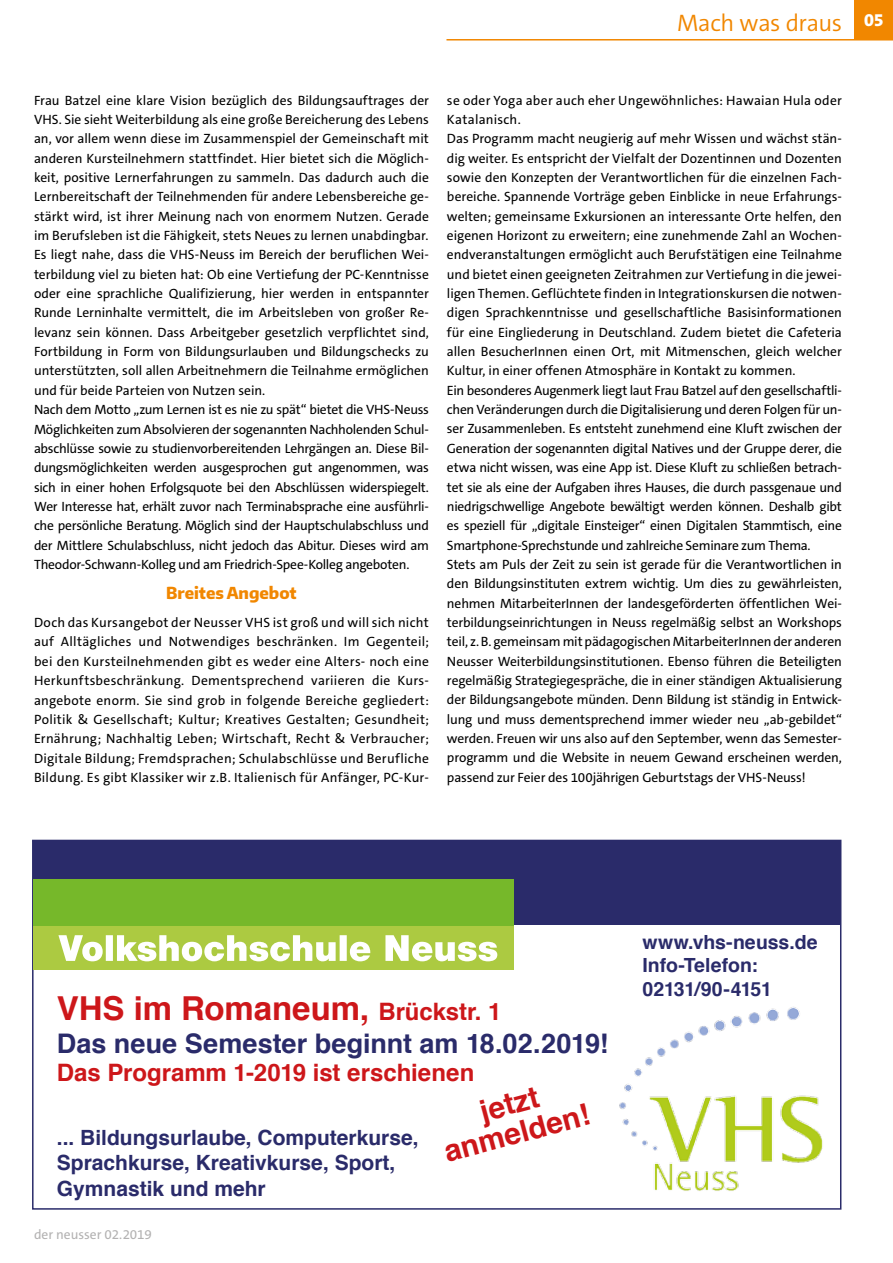
<style>
.page{position:relative;width:893px;height:1263px;background:#fff}
.page>*{position:absolute;margin:0;border:0;box-sizing:border-box;transform-origin:0 0}
.t1{font:700 33px "Helvetica";letter-spacing:-.005em;color:#cd171a}
.t2{font:700 30px/30px "Helvetica";color:#cd171a;text-align:center}
.t3{font:700 27px "Helvetica";color:#2a2b6a}
.t4{font:700 24px "Helvetica";color:#cd171a}
.t5{font:300 24px "The Sans C5";letter-spacing:-.02em;color:#f18700}
.t6{font:700 21px/25.2px "Helvetica";color:#2a2b6a}
.t7{font:700 19.5px/23.4px "Helvetica";letter-spacing:-.005em;color:#2a2b6a}
.t8{font:800 18px "The Sans C5";color:#fff}
.t9{font:800 16.5px "Encode Sans Narrow";color:#f18700}
.t10{font:13.5px/19.4px "The Sans C5";letter-spacing:-.01em;color:#000}
.t11{font:13.5px "The Sans C5";letter-spacing:-.005em;color:#b3b2b2}
.s1{font-size:24px}
</style>
<div class="page">
<hr style="left:446px;top:39px;width:447px;height:2px;background:#f18700">
<div style="left:855px;top:0;width:38px;height:40px;background:#f18700"></div>
<div style="left:32px;top:840px;width:809px;height:370px;background:#fff;border:2px solid #2a2b6a"></div>
<img style="left:590px;top:985px;width:252px;height:225px">
<div style="left:33px;top:840px;width:808px;height:85px;background:#2a2b6a"></div>
<div style="left:34px;top:879px;width:480px;height:91px;background:#76b82a"></div>
<div style="left:34px;top:926px;width:480px;height:44px;background:#acca41"></div>
<svg style="left:58px;top:935px;width:439px;height:26px"></svg>
<svg style="left:590px;top:1084px;width:4px;height:81px"></svg>
<h3 class="t5" style="left:677px;top:8px;width:166px">Mach was draus</h3>
<h3 class="t8" style="left:864px;top:8px;width:21px">05</h3>
<p class="t10" style="left:34px;top:90px;width:396px">Frau Batzel eine klare Vision bezüglich des Bildungsauftrages der VHS. Sie sieht Weiterbildung als eine große Bereicherung des Lebens an, vor allem wenn diese im Zusammenspiel der Gemeinschaft mit anderen Kursteilnehmern stattfindet. Hier bietet sich die Möglich&shy;keit, positive Lernerfahrungen zu sammeln. Das dadurch auch die Lernbereitschaft der Teilnehmenden für andere Lebensbereiche ge&shy;stärkt wird, ist ihrer Meinung nach von enormem Nutzen. Gerade im Berufsleben ist die Fähigkeit, stets Neues zu lernen unabdingbar.<br>Es liegt nahe, dass die VHS-Neuss im Bereich der beruflichen Wei&shy;terbildung viel zu bieten hat: Ob eine Vertiefung der PC-Kenntnisse oder eine sprachliche Qualifizierung, hier werden in entspannter Runde Lerninhalte vermittelt, die im Arbeitsleben von großer Re&shy;levanz sein können. Dass Arbeitgeber gesetzlich verpflichtet sind, Fortbildung in Form von Bildungsurlauben und Bildungschecks zu unterstützten, soll allen Arbeitnehmern die Teilnahme ermöglichen und für beide Parteien von Nutzen sein.<br>Nach dem Motto „zum Lernen ist es nie zu spät“ bietet die VHS-Neuss Möglichkeiten zum Absolvieren der sogenannten Nachholenden Schul&shy;abschlüsse sowie zu studienvorbereitenden Lehrgängen an. Diese Bil&shy;dungsmöglichkeiten werden ausgesprochen gut angenommen, was sich in einer hohen Erfolgsquote bei den Abschlüssen widerspiegelt.<br>Wer Interesse hat, erhält zuvor nach Terminabsprache eine ausführli&shy;che persönliche Beratung. Möglich sind der Hauptschulabschluss und der Mittlere Schulabschluss, nicht jedoch das Abitur. Dieses wird am Theodor-Schwann-Kolleg und am Friedrich-Spee-Kolleg angeboten.</p>
<p class="t9" style="left:166px;top:582px;width:132px">Breites Angebot</p>
<p class="t10" style="left:34px;top:613px;width:396px;text-align:justify">Doch das Kursangebot der Neusser VHS ist groß und will sich nicht auf Alltägliches und Notwendiges beschränken. Im Gegenteil; bei den Kursteilnehmenden gibt es weder eine Alters- noch eine Herkunftsbeschränkung. Dementsprechend variieren die Kurs&shy;angebote enorm. Sie sind grob in folgende Bereiche gegliedert:<br>Politik &amp; Gesellschaft; Kultur; Kreatives Gestalten; Gesundheit; Ernährung; Nachhaltig Leben; Wirtschaft, Recht &amp; Verbraucher; Digitale Bildung; Fremdsprachen; Schulabschlüsse und Berufliche Bildung. Es gibt Klassiker wir z.B. Italienisch für Anfänger, PC-Kur-</p>
<p class="t10" style="left:447px;top:90px;width:396px">se oder Yoga aber auch eher Ungewöhnliches: Hawaian Hula oder Katalanisch.<br>Das Programm macht neugierig auf mehr Wissen und wächst stän&shy;dig weiter. Es entspricht der Vielfalt der Dozentinnen und Dozenten sowie den Konzepten der Verantwortlichen für die einzelnen Fach&shy;bereiche. Spannende Vorträge geben Einblicke in neue Erfahrungs&shy;welten; gemeinsame Exkursionen an interessante Orte helfen, den eigenen Horizont zu erweitern; eine zunehmende Zahl an Wochen&shy;endveranstaltungen ermöglicht auch Berufstätigen eine Teilnahme und bietet einen geeigneten Zeitrahmen zur Vertiefung in die jewei&shy;ligen Themen. Geflüchtete finden in Integrationskursen die notwen&shy;digen Sprachkenntnisse und gesellschaftliche Basisinformationen für eine Eingliederung in Deutschland. Zudem bietet die Cafeteria allen BesucherInnen einen Ort, mit Mitmenschen, gleich welcher Kultur, in einer offenen Atmosphäre in Kontakt zu kommen.<br>Ein besonderes Augenmerk liegt laut Frau Batzel auf den gesellschaftli&shy;chen Veränderungen durch die Digitalisierung und deren Folgen für un&shy;ser Zusammenleben. Es entsteht zunehmend eine Kluft zwischen der Generation der sogenannten digital Natives und der Gruppe derer, die etwa nicht wissen, was eine App ist. Diese Kluft zu schließen betrach&shy;tet sie als eine der Aufgaben ihres Hauses, die durch passgenaue und niedrigschwellige Angebote bewältigt werden können. Deshalb gibt es speziell für „digitale Einsteiger“ einen Digitalen Stammtisch, eine Smartphone-Sprechstunde und zahlreiche Seminare zum Thema.<br>Stets am Puls der Zeit zu sein ist gerade für die Verantwortlichen in den Bildungsinstituten extrem wichtig. Um dies zu gewährleisten, nehmen MitarbeiterInnen der landesgeförderten öffentlichen Wei&shy;terbildungseinrichtungen in Neuss regelmäßig selbst an Workshops teil, z. B. gemeinsam mit pädagogischen MitarbeiterInnen der anderen Neusser Weiterbildungsinstitutionen. Ebenso führen die Beteiligten regelmäßig Strategiegespräche, die in einer ständigen Aktualisierung der Bildungsangebote münden. Denn Bildung ist ständig in Entwick&shy;lung und muss dementsprechend immer wieder neu „ab-gebildet“ werden. Freuen wir uns also auf den September, wenn das Semester&shy;programm und die Website in neuem Gewand erscheinen werden, passend zur Feier des 100jährigen Geburtstags der VHS-Neuss!</p>
<h1 class="t1" style="left:57px;top:986px;width:446px">VHS im Romaneum, <span class="s1">Brückstr. 1</span></h1>
<h3 class="t3" style="left:57px;top:1025px;width:553px">Das neue Semester beginnt am 18.02.2019!</h3>
<h3 class="t4" style="left:57px;top:1056px;width:419px">Das Programm 1-2019 ist erschienen</h3>
<h2 class="t2" style="left:433px;top:1110px;width:152px;rotate:-15deg">jetzt anmelden!</h2>
<h3 class="t6" style="left:57px;top:1126px;width:363px">... Bildungsurlaube, Computerkurse,<br>Sprachkurse, Kreativkurse, Sport,<br>Gymnastik und mehr</h3>
<p class="t11" style="left:34px;top:1226px;width:119px">der neusser 02.2019</p>
<h3 class="t7" style="left:642px;top:931px;width:177px">www.vhs-neuss.de<br>Info-Telefon:<br>02131/90-4151</h3>
</div>
